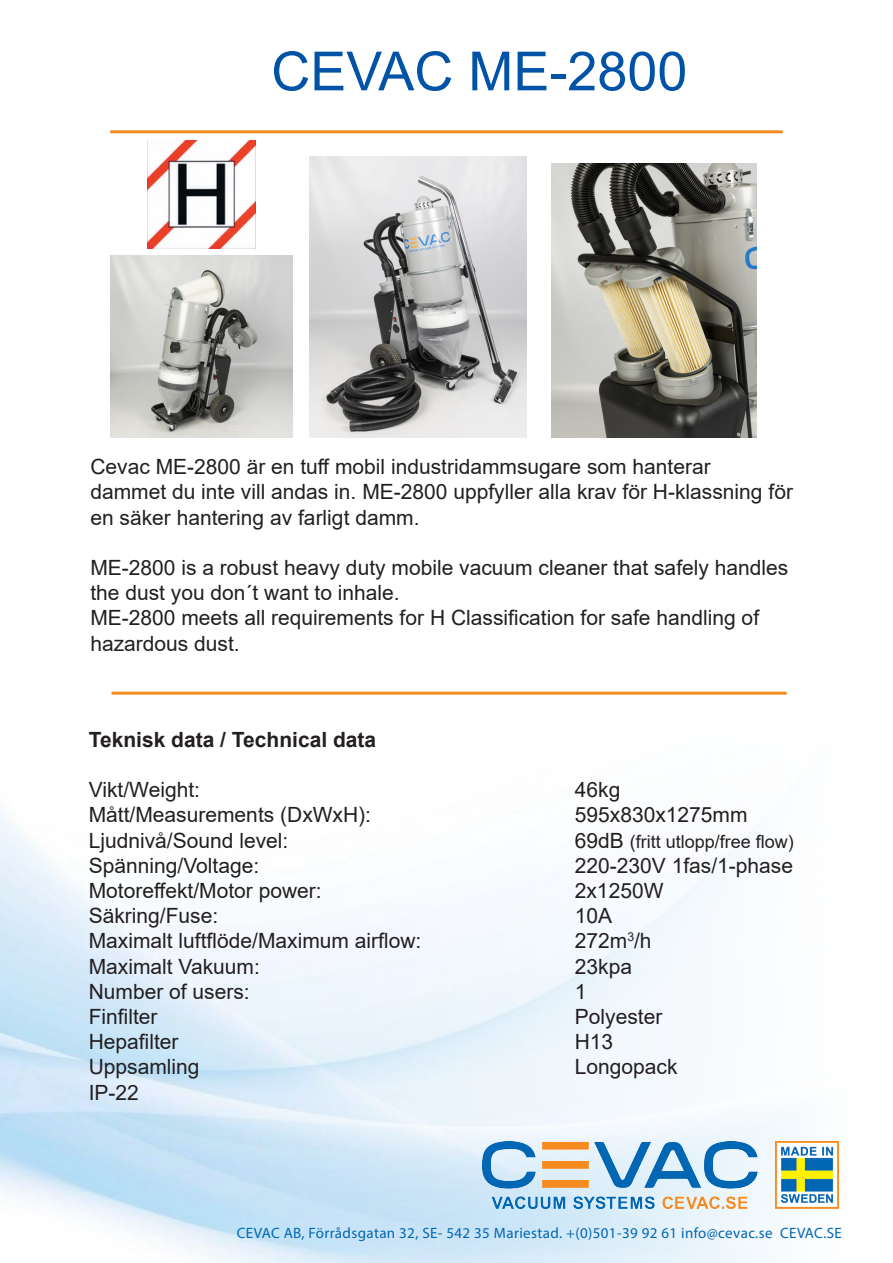
<style>
.page{position:relative;width:893px;height:1263px;background:#fff}
.page>*{position:absolute;margin:0;border:0;box-sizing:border-box;transform-origin:0 0}
.t1{font:54px "Arial";color:#0053a6}
.t2{font:21px/25.2px "Arial";color:#231f20}
.t3{font:700 21px "Arial";color:#231f20}
.t4{font:18px "Arial";color:#231f20}
.t5{font:15px "Myriad Pro";letter-spacing:.025em;color:#0166b3}
.s1{font-size:21px}
</style>
<div class="page">
<img style="left:0;top:812px;width:795px;height:451px">
<img style="left:483px;top:1141px;width:356px;height:68px">
<hr style="left:110px;top:130px;width:673px;height:3px;background:#f68b1f">
<hr style="left:112px;top:692px;width:675px;height:3px;background:#f68b1f">
<img style="left:309px;top:156px;width:217px;height:281px">
<img style="left:552px;top:164px;width:205px;height:273px">
<img style="left:110px;top:255px;width:182px;height:182px">
<img style="left:147px;top:141px;width:109px;height:107px">
<p class="t1" style="left:271px;top:34px;width:418px">CEVAC ME-2800</p>
<p class="t2" style="left:90px;top:454px;width:704px">Cevac ME-2800 är en tuff mobil industridammsugare som hanterar<br>dammet du inte vill andas in. ME-2800 uppfyller alla krav för H-klassning för en säker hantering av farligt damm.</p>
<p class="t2" style="left:90px;top:555px;width:699px">ME-2800 is a robust heavy duty mobile vacuum cleaner that safely handles the dust you don´t want to inhale.<br>ME-2800 meets all requirements for H Classification for safe handling of hazardous dust.</p>
<p class="t3" style="left:89px;top:724px;width:289px">Teknisk data / Technical data</p>
<p class="t2" style="left:89px;top:777px;width:113px">Vikt/Weight:</p>
<p class="t2" style="left:575px;top:777px;width:47px">46kg</p>
<p class="t2" style="left:89px;top:802px;width:284px">Mått/Measurements (DxWxH):</p>
<p class="t2" style="left:575px;top:802px;width:174px">595x830x1275mm</p>
<p class="t2" style="left:89px;top:827px;width:201px">Ljudnivå/Sound level:</p>
<p class="t4" style="left:575px;top:829px;width:220px"><span class="s1">69dB</span> (fritt utlopp/free flow)</p>
<p class="t2" style="left:89px;top:853px;width:172px">Spänning/Voltage:</p>
<p class="t2" style="left:575px;top:853px;width:220px">220-230V 1fas/1-phase</p>
<p class="t2" style="left:89px;top:878px;width:234px">Motoreffekt/Motor power:</p>
<p class="t2" style="left:575px;top:878px;width:90px">2x1250W</p>
<p class="t2" style="left:89px;top:903px;width:131px">Säkring/Fuse:</p>
<p class="t2" style="left:575px;top:903px;width:39px">10A</p>
<p class="t2" style="left:89px;top:928px;width:334px">Maximalt luftflöde/Maximum airflow:</p>
<p class="t2" style="left:575px;top:928px;width:78px">272m<sup>3</sup>/h</p>
<p class="t2" style="left:89px;top:953px;width:173px">Maximalt Vakuum:</p>
<p class="t2" style="left:575px;top:953px;width:59px">23kpa</p>
<p class="t2" style="left:89px;top:979px;width:163px">Number of users:</p>
<p class="t2" style="left:575px;top:979px;width:13px">1</p>
<p class="t2" style="left:89px;top:1004px;width:70px">Finfilter</p>
<p class="t2" style="left:575px;top:1004px;width:89px">Polyester</p>
<p class="t2" style="left:89px;top:1029px;width:91px">Hepafilter</p>
<p class="t2" style="left:575px;top:1029px;width:40px">H13</p>
<p class="t2" style="left:89px;top:1054px;width:112px">Uppsamling</p>
<p class="t2" style="left:575px;top:1054px;width:104px">Longopack</p>
<p class="t2" style="left:89px;top:1079px;width:52px">IP-22</p>
<p class="t5" style="left:237px;top:1224px;width:607px">CEVAC AB, Förrådsgatan 32, SE- 542 35 Mariestad. +(0)501-39 92 61 info@cevac.se CEVAC.SE</p>
</div>
